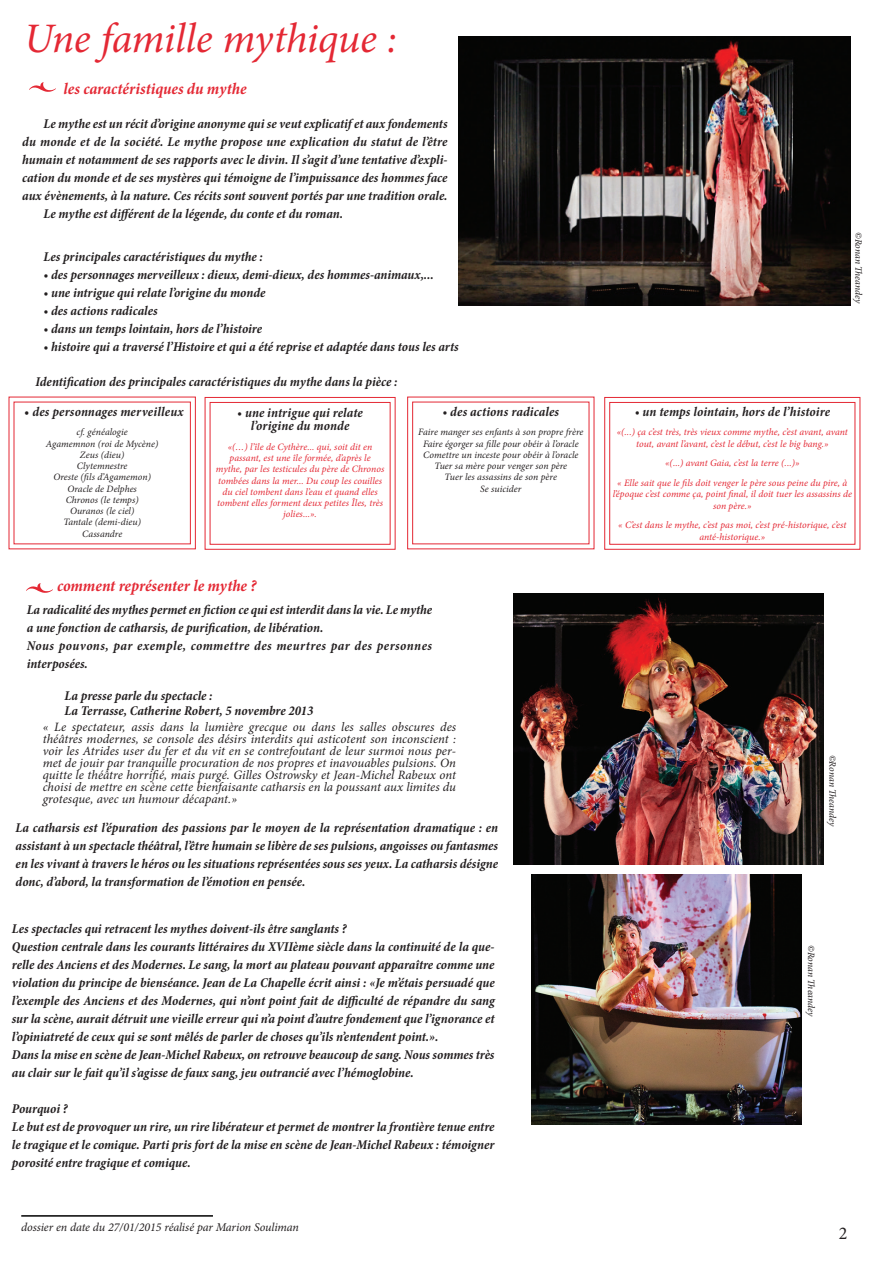
<style>
.page{position:relative;width:893px;height:1263px;background:#fff}
.page>*{position:absolute;margin:0;border:0;box-sizing:border-box;transform-origin:0 0}
.t1{font:italic 42px "Minion Pro";letter-spacing:-.01em;color:#e42834}
.t2{font:18px "Minion Pro";color:#231f20}
.t3{font:italic 700 condensed 16.5px "Minion Pro";letter-spacing:-.005em;color:#e42834}
.t4{font:italic 700 condensed 13.5px/18px "Minion Pro";color:#231f20}
.t5{font:italic 12.75px/12px "Minion Pro";color:#231f20;text-align:justify}
.t6{font:italic 12px "Minion Pro";letter-spacing:-.005em;color:#231f20}
.t7{font:italic 9.75px/11.2px "Minion Pro";color:#e42834;text-align:center}
.t8{font:italic 9.75px/11.2px "Minion Pro";letter-spacing:.005em;color:#231f20;text-align:center}
.s1{font-weight:400;font-stretch:normal}
</style>
<div class="page">
<img style="left:30px;top:82px;width:26px;height:9px">
<svg style="left:204px;top:396px;width:192px;height:154px"></svg>
<div style="left:210px;top:402px;width:181px;height:143px;border:1px solid #e42834"></div>
<svg style="left:8px;top:396px;width:188px;height:154px"></svg>
<svg style="left:604px;top:396px;width:257px;height:154px"></svg>
<div style="left:609px;top:402px;width:246px;height:143px;border:1px solid #e42834"></div>
<svg style="left:407px;top:396px;width:188px;height:154px"></svg>
<img style="left:513px;top:593px;width:310px;height:271px">
<img style="left:532px;top:875px;width:269px;height:250px">
<img style="left:27px;top:584px;width:26px;height:9px">
<img style="left:458px;top:37px;width:392px;height:268px">
<hr style="left:21px;top:1215px;width:192px;height:2px;background:#000">
<h1 class="t1" style="left:24px;top:10px;width:375px">Une famille mythique :</h1>
<p class="t3" style="left:64px;top:78px;width:184px">les caractéristiques du mythe</p>
<p class="t4" style="left:44px;top:115px;width:405px">Le mythe est un récit d’origine anonyme qui se veut explicatif et aux fondements</p>
<p class="t4" style="left:22px;top:133px;width:427px">du monde et de la société. Le mythe propose une explication du statut de l’être</p>
<p class="t4" style="left:22px;top:151px;width:427px">humain et notamment de ses rapports avec le divin. Il s’agit d’une tentative d’expli-</p>
<p class="t4" style="left:22px;top:169px;width:427px">cation du monde et de ses mystères qui témoigne de l’impuissance des hommes face</p>
<p class="t4" style="left:22px;top:187px;width:427px">aux évènements, à la nature. Ces récits sont souvent portés par une tradition orale.</p>
<p class="t4" style="left:44px;top:205px;width:301px">Le mythe est différent de la légende, du conte et du roman.</p>
<p class="t4" style="left:44px;top:247px;width:221px">Les principales caractéristiques du mythe :</p>
<p class="t4" style="left:44px;top:265px;width:391px">• des personnages merveilleux : dieux, demi-dieux, des hommes-animaux,...</p>
<p class="t4" style="left:44px;top:283px;width:223px">• une intrigue qui relate l’origine du monde</p>
<p class="t4" style="left:44px;top:301px;width:116px">• des actions radicales</p>
<p class="t4" style="left:44px;top:319px;width:220px">• dans un temps lointain, hors de l’histoire</p>
<p class="t4" style="left:44px;top:337px;width:417px">• histoire qui a traversé l’Histoire et qui a été reprise et adaptée dans tous les arts</p>
<p class="t4" style="left:36px;top:372px;width:363px">Identification des principales caractéristiques du mythe dans la pièce :</p>
<p class="t4" style="left:24px;top:402px;width:161px"><span class="s1">•</span> des personnages merveilleux</p>
<p class="t8" style="left:46px;top:427px;width:114px">cf. généalogie<br>Agamemnon (roi de Mycène)<br>Zeus (dieu)<br>Clytemnestre<br>Oreste (fils d’Agamemon)<br>Oracle de Delphes<br>Chronos (le temps)<br>Ouranos (le ciel)<br>Tantale (demi-dieu)<br>Cassandre</p>
<p class="t4" style="left:442px;top:402px;width:118px">• des actions radicales</p>
<p class="t8" style="left:418px;top:427px;width:167px">Faire manger ses enfants à son propre frère Faire égorger sa fille pour obéir à l’oracle Comettre un inceste pour obéir à l’oracle Tuer sa mère pour venger son père<br>Tuer les assassins de son père<br>Se suicider</p>
<p class="t4" style="left:237px;top:406px;width:127px;line-height:13px;text-align:center">• une intrigue qui relate l’origine du monde</p>
<p class="t7" style="left:216px;top:441px;width:170px">«(…) l’île de Cythère... qui, soit dit en passant, est une île formée, d’après le mythe, par les testicules du père de Chronos tombées dans la mer... Du coup les couilles du ciel tombent dans l’eau et quand elles tombent elles forment deux petites Îles, très jolies...».</p>
<p class="t3" style="left:57px;top:574px;width:201px">comment représenter le mythe ?</p>
<p class="t4" style="left:27px;top:601px;width:407px">La radicalité des mythes permet en fiction ce qui est interdit dans la vie. Le mythe a une fonction de catharsis, de purification, de libération.<br>Nous pouvons, par exemple, commettre des meurtres par des personnes interposées.</p>
<p class="t4" style="left:65px;top:688px;width:250px;line-height:15px">La presse parle du spectacle :<br>La Terrasse, Catherine Robert, 5 novembre 2013</p>
<p class="t5" style="left:43px;top:720px;width:415px">« Le spectateur, assis dans la lumière grecque ou dans les salles obscures des théâtres modernes, se console des désirs interdits qui asticotent son inconscient : voir les Atrides user du fer et du vit en se contrefoutant de leur surmoi nous per&shy;met de jouir par tranquille procuration de nos propres et inavouables pulsions. On quitte le théâtre horrifié, mais purgé. Gilles Ostrowsky et Jean-Michel Rabeux ont choisi de mettre en scène cette bienfaisante catharsis en la poussant aux limites du grotesque, avec un humour décapant.»</p>
<p class="t4" style="left:16px;top:819px;width:484px;text-align:justify">La catharsis est l’épuration des passions par le moyen de la représentation dramatique : en assistant à un spectacle théâtral, l’être humain se libère de ses pulsions, angoisses ou fantasmes en les vivant à travers le héros ou les situations représentées sous ses yeux. La catharsis désigne donc, d’abord, la transformation de l’émotion en pensée.</p>
<p class="t4" style="left:12px;top:919px;width:484px">Les spectacles qui retracent les mythes doivent-ils être sanglants ?<br>Question centrale dans les courants littéraires du XVIIème siècle dans la continuité de la que&shy;relle des Anciens et des Modernes. Le sang, la mort au plateau pouvant apparaître comme une violation du principe de bienséance. Jean de La Chapelle écrit ainsi : «Je m’étais persuadé que l’exemple des Anciens et des Modernes, qui n’ont point fait de difficulté de répandre du sang sur la scène, aurait détruit une vieille erreur qui n’a point d’autre fondement que l’ignorance et l’opiniatreté de ceux qui se sont mêlés de parler de choses qu’ils n’entendent point.».<br>Dans la mise en scène de Jean-Michel Rabeux, on retrouve beaucoup de sang. Nous sommes très au clair sur le fait qu’il s’agisse de faux sang, jeu outrancié avec l’hémoglobine.</p>
<p class="t4" style="left:12px;top:1099px;width:484px">Pourquoi ?<br>Le but est de provoquer un rire, un rire libérateur et permet de montrer la frontière tenue entre le tragique et le comique. Parti pris fort de la mise en scène de Jean-Michel Rabeux : témoigner porosité entre tragique et comique.</p>
<p class="t8" style="left:864px;top:232px;width:74px;rotate:90deg">©Ronan Theandey</p>
<p class="t4" style="left:635px;top:402px;width:197px">• un temps lointain, hors de l’histoire</p>
<p class="t7" style="left:617px;top:427px;width:233px">«(...) ça c’est très, très vieux comme mythe, c’est avant, avant tout, avant l’avant, c’est le début, c’est le big bang.»</p>
<p class="t7" style="left:617px;top:453px;width:232px;line-height:19.8px">«(...) avant Gaia, c’est la terre (...)»<br>« Elle sait que le fils doit venger le père sous peine du pire, à</p>
<p class="t7" style="left:613px;top:489px;width:241px">l’époque c’est comme ça, point final, il doit tuer les assassins de son père.»</p>
<p class="t7" style="left:618px;top:520px;width:230px">« C’est dans le mythe, c’est pas moi, c’est pré-historique, c’est anté-historique.»</p>
<p class="t8" style="left:838px;top:755px;width:74px;rotate:90deg">©Ronan Theandey</p>
<p class="t8" style="left:817px;top:945px;width:74px;rotate:90deg">©Ronan Theandey</p>
<p class="t6" style="left:21px;top:1218px;width:279px">dossier en date du 27/01/2015 réalisé par Marion Souliman</p>
<h2 class="t2" style="left:839px;top:1221px;width:10px">2</h2>
</div>
